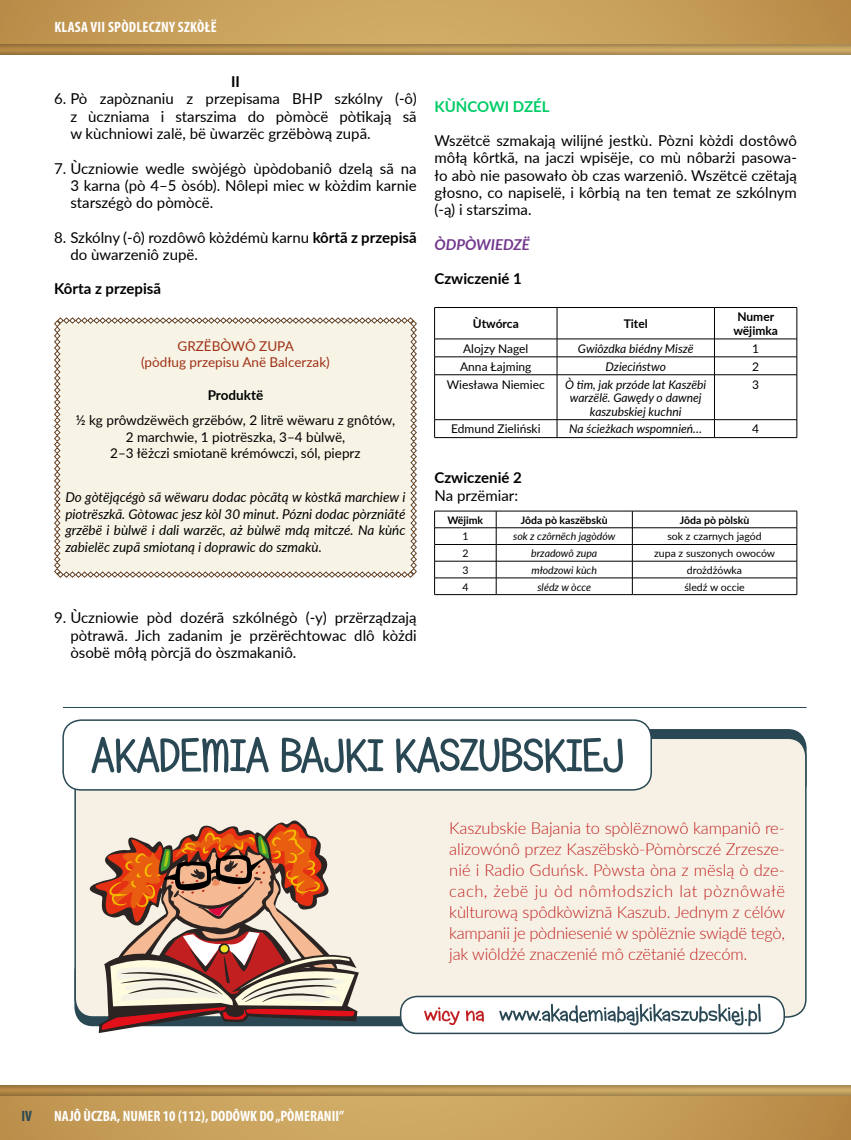
<style>
.page{position:relative;width:851px;height:1140px;background:#fff}
.page>*{position:absolute;margin:0;border:0;box-sizing:border-box;transform-origin:0 0}
.t1{font:300 16.5px/21px "Lato";letter-spacing:-.01em;color:#c21f21;text-align:justify}
.t2{font:15px/17.2px "Lato";color:#000;text-align:justify}
.t3{font:700 condensed 15px "Myriad Pro";color:#fff}
.t4{font:700 15px "Lato";color:#000}
.t5{font:700 condensed 15px "Myriad Pro";letter-spacing:.02em;color:#fff}
.t6{font:700 15px "Lato";color:#0c6}
.t7{font:italic 700 15px "Lato";color:#72398e}
.t8{font:700 condensed 15px "Myriad Pro";color:#294854}
.t9{font:italic 13.5px/16.5px "Lato";color:#000;text-align:justify}
.t10{font:13.5px/16.5px "Lato";color:#000;text-align:center}
.t11{font:13.5px/16.5px "Lato";color:#9f3016;text-align:center}
.t12{font:700 13.5px "Lato";color:#000}
.t13{font:italic 12px/13.5px "Lato";color:#000;text-align:center}
.t14{font:12px "Lato";color:#000}
.t15{font:700 12px/13.5px "Lato";color:#000;text-align:center}
.t16{font:10.5px "Lato";color:#000}
.t17{font:italic 10.5px "Lato";color:#000}
.t18{font:700 10.5px "Lato";color:#000}
.s1{font-weight:700}
</style>
<div class="page">
<svg style="left:0;top:0;width:850px;height:43px;background:#c69e5a"></svg>
<svg style="left:0;top:1096px;width:850px;height:44px;background:#c69e5a"></svg>
<div style="left:0;top:1083px;width:850px;height:13px;background:#000;opacity:.75"></div>
<div style="left:0;top:43px;width:850px;height:14px;background:#000;opacity:.75"></div>
<svg style="left:54px;top:317px;width:363px;height:261px;background:#f2eee1"></svg>
<hr style="left:434px;top:307px;width:123px;height:1px;background:#000">
<hr style="left:557px;top:307px;width:157px;height:1px;background:#000">
<hr style="left:714px;top:307px;width:82px;height:1px;background:#000">
<hr style="left:796px;top:307px;width:1px;height:32px;background:#000">
<svg style="left:796px;top:339px;width:1px;height:36px"></svg>
<hr style="left:796px;top:375px;width:1px;height:44px;background:#000">
<hr style="left:434px;top:339px;width:123px;height:1px;background:#000">
<hr style="left:557px;top:339px;width:157px;height:1px;background:#000">
<hr style="left:714px;top:339px;width:82px;height:1px;background:#000">
<hr style="left:434px;top:356px;width:123px;height:1px;background:#000">
<hr style="left:557px;top:356px;width:157px;height:1px;background:#000">
<hr style="left:714px;top:356px;width:82px;height:1px;background:#000">
<hr style="left:434px;top:374px;width:123px;height:1px;background:#000">
<hr style="left:557px;top:374px;width:157px;height:1px;background:#000">
<hr style="left:714px;top:374px;width:82px;height:1px;background:#000">
<hr style="left:434px;top:419px;width:123px;height:1px;background:#000">
<hr style="left:557px;top:419px;width:157px;height:1px;background:#000">
<hr style="left:714px;top:419px;width:82px;height:1px;background:#000">
<hr style="left:434px;top:437px;width:123px;height:1px;background:#000">
<hr style="left:557px;top:437px;width:157px;height:1px;background:#000">
<hr style="left:714px;top:437px;width:82px;height:1px;background:#000">
<hr style="left:434px;top:307px;width:1px;height:32px;background:#000">
<hr style="left:556px;top:307px;width:1px;height:32px;background:#000">
<hr style="left:714px;top:307px;width:1px;height:32px;background:#000">
<svg style="left:434px;top:339px;width:1px;height:36px"></svg>
<svg style="left:556px;top:339px;width:1px;height:36px"></svg>
<svg style="left:714px;top:340px;width:1px;height:35px"></svg>
<hr style="left:434px;top:375px;width:1px;height:44px;background:#000">
<hr style="left:556px;top:375px;width:1px;height:44px;background:#000">
<hr style="left:714px;top:375px;width:1px;height:44px;background:#000">
<svg style="left:434px;top:420px;width:1px;height:17px"></svg>
<svg style="left:556px;top:420px;width:1px;height:17px"></svg>
<svg style="left:714px;top:420px;width:1px;height:17px"></svg>
<svg style="left:796px;top:420px;width:1px;height:17px"></svg>
<hr style="left:434px;top:511px;width:62px;height:1px;background:#000">
<hr style="left:496px;top:511px;width:136px;height:1px;background:#000">
<hr style="left:632px;top:511px;width:164px;height:1px;background:#000">
<hr style="left:434px;top:527px;width:62px;height:1px;background:#000">
<hr style="left:496px;top:527px;width:136px;height:1px;background:#000">
<hr style="left:632px;top:527px;width:164px;height:1px;background:#000">
<hr style="left:434px;top:544px;width:62px;height:1px;background:#000">
<hr style="left:496px;top:544px;width:136px;height:1px;background:#000">
<hr style="left:632px;top:544px;width:164px;height:1px;background:#000">
<hr style="left:434px;top:561px;width:62px;height:1px;background:#000">
<hr style="left:496px;top:561px;width:136px;height:1px;background:#000">
<hr style="left:632px;top:561px;width:164px;height:1px;background:#000">
<hr style="left:434px;top:577px;width:62px;height:1px;background:#000">
<hr style="left:496px;top:577px;width:136px;height:1px;background:#000">
<hr style="left:632px;top:577px;width:164px;height:1px;background:#000">
<hr style="left:434px;top:594px;width:62px;height:1px;background:#000">
<hr style="left:496px;top:594px;width:136px;height:1px;background:#000">
<hr style="left:632px;top:594px;width:164px;height:1px;background:#000">
<svg style="left:434px;top:511px;width:1px;height:83px"></svg>
<svg style="left:496px;top:511px;width:1px;height:83px"></svg>
<svg style="left:632px;top:511px;width:1px;height:83px"></svg>
<svg style="left:796px;top:511px;width:1px;height:83px"></svg>
<div style="left:361px;top:730px;width:444px;height:71px;background:#294854;border-radius:18px"></div>
<div style="left:75px;top:738px;width:730px;height:279px;background:#f6f1e4;border-radius:18px"></div>
<svg style="left:83px;top:820px;width:276px;height:213px"></svg>
<svg style="left:218px;top:943px;width:12px;height:11px"></svg>
<div style="left:220px;top:945px;width:8px;height:7px;background:#eee428;border-radius:50%"></div>
<div style="left:400px;top:996px;width:384px;height:37px;background:#fff;border-radius:16px"></div>
<div style="left:400px;top:995px;width:384px;height:39px;border:2px solid #294854;border-radius:16px"></div>
<svg style="left:424px;top:1007px;width:60px;height:18px"></svg>
<svg style="left:499px;top:1003px;width:261px;height:23px"></svg>
<div style="left:63px;top:720px;width:588px;height:70px;background:#fff;border-radius:18px"></div>
<div style="left:62px;top:719px;width:590px;height:71px;border:2px solid #294854;border-radius:18px"></div>
<svg style="left:91px;top:737px;width:531px;height:36px"></svg>
<hr style="left:63px;top:707px;width:743px;height:1px;background:#294854">
<p class="t5" style="left:54px;top:18px;width:164px">KLASA VII SPÒDLECZNY SZKÒŁË</p>
<p class="t4" style="left:231px;top:71px;width:10px">II</p>
<p class="t2" style="left:70px;top:90px;width:348px;text-indent:-16px">6. Pò zapòznaniu z przepisama BHP szkólny (-ô) z ùczniama i starszima do pòmòcë pòtikają sã w kùchniowi zalë, bë ùwarzëc grzëbòwą zupã.</p>
<p class="t2" style="left:70px;top:159px;width:348px;text-indent:-16px">7. Ùczniowie wedle swòjégò ùpòdobaniô dzelą sã na 3 karna (pò 4–5 òsób). Nôlepi miec w kòżdim karnie starszégò do pòmòcë.</p>
<p class="t2" style="left:70px;top:228px;width:348px;text-indent:-16px">8. Szkólny (-ô) rozdôwô kòżdémù karnu <span class="s1">kôrtã z przepisã </span>do ùwarzeniô zupë.</p>
<p class="t4" style="left:54px;top:278px;width:108px">Kôrta z przepisã</p>
<p class="t11" style="left:141px;top:337px;width:190px">GRZËBÒWÔ ZUPA<br>(pòdług przepisu Anë Balcerzak)</p>
<p class="t12" style="left:208px;top:385px;width:57px">Produktë</p>
<p class="t10" style="left:76px;top:412px;width:321px">½ kg prôwdzëwëch grzëbów, 2 litrë wëwaru z gnôtów,<br>2 marchwie, 1 piotrëszka, 3–4 bùlwë,<br>2–3 łëżczi smiotanë krémówczi, sól, pieprz</p>
<p class="t9" style="left:65px;top:488px;width:341px">Do gòtëjącégò sã wëwaru dodac pòcãtą w kòstkã marchiew i piotrëszkã. Gòtowac jesz kòl 30 minut. Pózni dodac pòrzniãté grzëbë i bùlwë i dali warzëc, aż bùlwë mdą mitczé. Na kùńc zabielëc zupã smiotaną i doprawic do szmakù.</p>
<p class="t2" style="left:70px;top:608px;width:348px;text-indent:-16px">9. Ùczniowie pòd dozérã szkólnégò (-y) przërządzają pòtrawã. Jich zadanim je przërëchtowac dlô kòżdi òsobë môłą pòrcjã do òszmakaniô.</p>
<p class="t6" style="left:434px;top:95px;width:117px">KÙŃCOWI DZÉL</p>
<p class="t2" style="left:434px;top:131px;width:364px">Wszëtcë szmakają wilijné jestkù. Pòzni kòżdi dostôwô môłą kôrtkã, na jaczi wpisëje, co mù nôbarżi pasowa&shy;ło abò nie pasowało òb czas warzeniô. Wszëtcë czëtają głosno, co napiselë, i kôrbią na ten temat ze szkólnym (-ą) i starszima.</p>
<p class="t7" style="left:434px;top:233px;width:97px">ÒDPÒWIEDZË</p>
<p class="t4" style="left:434px;top:268px;width:89px">Czwiczenié 1</p>
<p class="t15" style="left:473px;top:316px;width:47px">Ùtwórca</p>
<p class="t15" style="left:623px;top:316px;width:25px">Titel</p>
<p class="t15" style="left:733px;top:310px;width:46px">Numer wëjimka</p>
<p class="t14" style="left:463px;top:340px;width:67px">Alojzy Nagel</p>
<p class="t13" style="left:578px;top:341px;width:117px">Gwiôzdka biédny Miszë</p>
<p class="t14" style="left:752px;top:340px;width:8px">1</p>
<p class="t14" style="left:460px;top:358px;width:73px">Anna Łajming</p>
<p class="t13" style="left:605px;top:359px;width:62px">Dzieciństwo</p>
<p class="t14" style="left:752px;top:358px;width:8px">2</p>
<p class="t14" style="left:447px;top:375px;width:99px">Wiesława Niemiec</p>
<p class="t13" style="left:565px;top:377px;width:143px">Ò tim, jak przóde lat Kaszëbi warzëlë. Gawędy o dawnej kaszubskiej kuchni</p>
<p class="t14" style="left:752px;top:375px;width:8px">3</p>
<p class="t14" style="left:451px;top:420px;width:91px">Edmund Zieliński</p>
<p class="t13" style="left:569px;top:422px;width:134px">Na ścieżkach wspomnień…</p>
<p class="t14" style="left:752px;top:420px;width:8px">4</p>
<p class="t4" style="left:434px;top:467px;width:89px">Czwiczenié 2</p>
<p class="t2" style="left:434px;top:486px;width:85px">Na przëmiar:</p>
<p class="t18" style="left:447px;top:512px;width:37px">Wëjimk</p>
<p class="t18" style="left:521px;top:512px;width:88px">Jôda pò kaszëbskù</p>
<p class="t18" style="left:679px;top:512px;width:71px">Jôda pò pòlskù</p>
<p class="t16" style="left:462px;top:529px;width:8px">1</p>
<p class="t17" style="left:513px;top:529px;width:104px">sok z czôrnëch jagòdów</p>
<p class="t16" style="left:667px;top:529px;width:96px">sok z czarnych jagód</p>
<p class="t16" style="left:462px;top:546px;width:8px">2</p>
<p class="t17" style="left:531px;top:546px;width:68px">brzadowô zupa</p>
<p class="t16" style="left:654px;top:546px;width:122px">zupa z suszonych owoców</p>
<p class="t16" style="left:462px;top:562px;width:8px">3</p>
<p class="t17" style="left:531px;top:562px;width:67px">młodzowi kùch</p>
<p class="t16" style="left:686px;top:562px;width:57px">drożdżówka</p>
<p class="t16" style="left:462px;top:579px;width:8px">4</p>
<p class="t17" style="left:537px;top:579px;width:55px">slédz w òcce</p>
<p class="t16" style="left:684px;top:579px;width:62px">śledź w occie</p>
<p class="t8" style="left:22px;top:1106px;width:12px">IV</p>
<p class="t3" style="left:54px;top:1106px;width:291px">NAJÔ ÙCZBA, NUMER 10 (112), DODÔWK DO „PÒMERANII”</p>
<p class="t1" style="left:449px;top:816px;width:337px">Kaszubskie Bajania to spòlëznowô kampaniô re&shy;alizowónô przez Kaszëbskò-Pòmòrsczé Zrzesze&shy;nié i Radio Gduńsk. Pòwsta òna z mëslą ò dze&shy;cach, żebë ju òd nômłodszich lat pòznôwałë kùlturową spôdkòwiznã Kaszub. Jednym z célów kampanii je pòdniesenié w spòlëznie swiądë tegò, jak wiôldżé znaczenié mô czëtanié dzecóm.</p>
</div>
